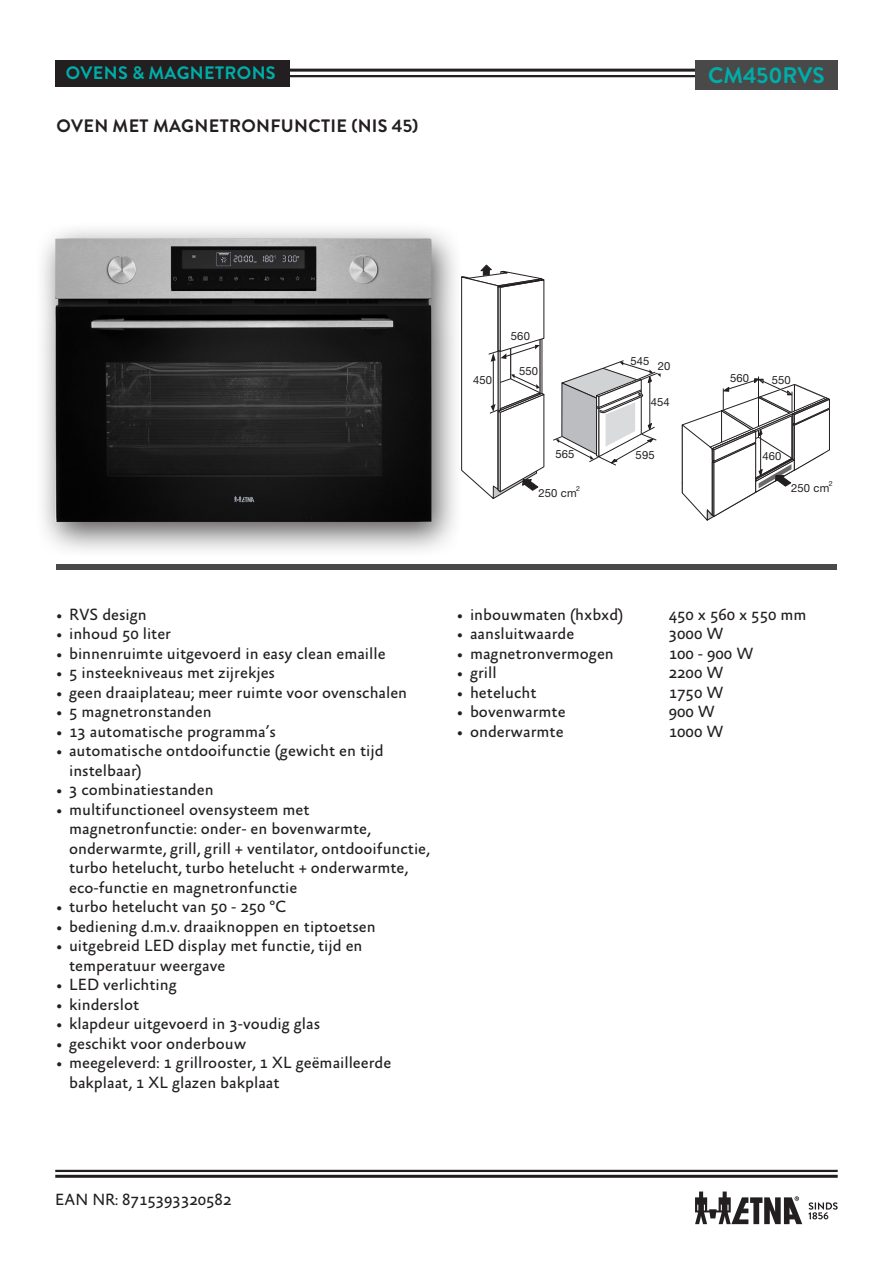
<style>
.page{position:relative;width:893px;height:1263px;background:#fff}
.page>*{position:absolute;margin:0;border:0;box-sizing:border-box;transform-origin:0 0}
.Kop{font:700 22.5px "Brandon Grotesque";color:#00ada8}
.Kop-2{font:700 18px "Brandon Grotesque";letter-spacing:.02em;color:#231f20}
.Kop-3{font:700 18px "Brandon Grotesque";letter-spacing:.02em;color:#00ada8}
.EAN_NR_nieuwe_basis{font:16.5px/19.5px "Absara Sans";color:#231f20}
.t1{font:11.25px "Helvetica Neue";letter-spacing:.01em;color:#231f20}
.t2{font:7.05px "Helvetica Neue";color:#231f20}
</style>
<div class="page">
<hr style="left:55px;top:69px;width:783px;height:3px;background:#231f20">
<hr style="left:55px;top:1175px;width:783px;height:3px;background:#231f20">
<hr style="left:55px;top:1170px;width:783px;height:2px;background:#231f20">
<hr style="left:55px;top:75px;width:783px;height:2px;background:#231f20">
<svg style="left:808px;top:1202px;width:30px;height:17px"></svg>
<svg style="left:695px;top:1191px;width:107px;height:33px"></svg>
<div style="left:695px;top:60px;width:143px;height:30px;background:#484948"></div>
<div style="left:34px;top:222px;width:430px;height:337px;background:#231f20;opacity:.75"></div>
<img style="left:55px;top:238px;width:377px;height:284px">
<svg style="left:460px;top:265px;width:84px;height:234px"></svg>
<svg style="left:682px;top:376px;width:148px;height:144px"></svg>
<svg style="left:553px;top:360px;width:108px;height:105px"></svg>
<div style="left:56px;top:564px;width:781px;height:6px;background:#484948"></div>
<div style="left:55px;top:60px;width:235px;height:26px;background:#231f20"></div>
<p class="Kop-3" style="left:66px;top:61px;width:211px">OVENS &amp; MAGNETRONS</p>
<p class="Kop-3" style="left:93px;top:61px;width:63px">OVENS</p>
<p class="Kop" style="left:708px;top:59px;width:118px">CM450RVS</p>
<p class="Kop-2" style="left:56px;top:113px;width:363px">OVEN MET MAGNETRONFUNCTIE (NIS 45)</p>
<p class="t1" style="left:473px;top:374px;width:21px">450</p>
<p class="t1" style="left:511px;top:329px;width:21px">560</p>
<p class="t1" style="left:519px;top:365px;width:21px">550</p>
<p class="t1" style="left:555px;top:447px;width:21px">565</p>
<p class="t1" style="left:631px;top:354px;width:41px">545 20</p>
<p class="t1" style="left:651px;top:395px;width:21px">454</p>
<p class="t1" style="left:636px;top:448px;width:21px">595</p>
<p class="t1" style="left:730px;top:371px;width:21px">560</p>
<p class="t1" style="left:772px;top:373px;width:21px">550</p>
<p class="t1" style="left:762px;top:449px;width:21px">460</p>
<p class="t2" style="left:829px;top:479px;width:5px">2</p>
<p class="t2" style="left:576px;top:484px;width:5px">2</p>
<p class="t1" style="left:791px;top:481px;width:40px">250 cm</p>
<p class="t1" style="left:538px;top:486px;width:40px">250 cm</p>
<p class="EAN_NR_nieuwe_basis" style="left:56px;top:605px;width:92px">• RVS design</p>
<p class="EAN_NR_nieuwe_basis" style="left:56px;top:625px;width:116px">• inhoud 50 liter</p>
<p class="EAN_NR_nieuwe_basis" style="left:56px;top:644px;width:331px">• binnenruimte uitgevoerd in easy clean emaille</p>
<p class="EAN_NR_nieuwe_basis" style="left:56px;top:664px;width:220px">• 5 insteekniveaus met zijrekjes</p>
<p class="EAN_NR_nieuwe_basis" style="left:56px;top:683px;width:352px">• geen draaiplateau; meer ruimte voor ovenschalen</p>
<p class="EAN_NR_nieuwe_basis" style="left:56px;top:703px;width:157px">• 5 magnetronstanden</p>
<p class="EAN_NR_nieuwe_basis" style="left:56px;top:722px;width:221px">• 13 automatische programma’s</p>
<p class="EAN_NR_nieuwe_basis" style="left:69px;top:742px;width:316px;text-indent:-13px">• automatische ontdooifunctie (gewicht en tijd instelbaar)</p>
<p class="EAN_NR_nieuwe_basis" style="left:56px;top:781px;width:159px">• 3 combinatiestanden</p>
<p class="EAN_NR_nieuwe_basis" style="left:69px;top:800px;width:362px;text-indent:-13px">• multifunctioneel ovensysteem met magnetronfunctie: onder- en bovenwarmte, onderwarmte, grill, grill + ventilator, ontdooifunctie, turbo hetelucht, turbo hetelucht + onderwarmte, eco-functie en magnetronfunctie</p>
<p class="EAN_NR_nieuwe_basis" style="left:56px;top:898px;width:232px">• turbo hetelucht van 50 - 250 ºC</p>
<p class="EAN_NR_nieuwe_basis" style="left:56px;top:917px;width:321px">• bediening d.m.v. draaiknoppen en tiptoetsen</p>
<p class="EAN_NR_nieuwe_basis" style="left:69px;top:937px;width:295px;text-indent:-13px">• uitgebreid LED display met functie, tijd en temperatuur weergave</p>
<p class="EAN_NR_nieuwe_basis" style="left:56px;top:976px;width:122px">• LED verlichting</p>
<p class="EAN_NR_nieuwe_basis" style="left:56px;top:995px;width:84px">• kinderslot</p>
<p class="EAN_NR_nieuwe_basis" style="left:56px;top:1015px;width:265px">• klapdeur uitgevoerd in 3-voudig glas</p>
<p class="EAN_NR_nieuwe_basis" style="left:56px;top:1034px;width:191px">• geschikt voor onderbouw</p>
<p class="EAN_NR_nieuwe_basis" style="left:69px;top:1054px;width:324px;text-indent:-13px">• meegeleverd: 1 grillrooster, 1 XL geëmailleerde bakplaat, 1 XL glazen bakplaat</p>
<p class="EAN_NR_nieuwe_basis" style="left:457px;top:605px;width:168px">• inbouwmaten (hxbxd)</p>
<p class="EAN_NR_nieuwe_basis" style="left:669px;top:605px;width:139px">450 x 560 x 550 mm</p>
<p class="EAN_NR_nieuwe_basis" style="left:457px;top:625px;width:118px">• aansluitwaarde</p>
<p class="EAN_NR_nieuwe_basis" style="left:669px;top:625px;width:56px">3000 W</p>
<p class="EAN_NR_nieuwe_basis" style="left:457px;top:644px;width:158px">• magnetronvermogen</p>
<p class="EAN_NR_nieuwe_basis" style="left:669px;top:644px;width:86px">100 - 900 W</p>
<p class="EAN_NR_nieuwe_basis" style="left:457px;top:664px;width:41px">• grill</p>
<p class="EAN_NR_nieuwe_basis" style="left:669px;top:664px;width:56px">2200 W</p>
<p class="EAN_NR_nieuwe_basis" style="left:457px;top:683px;width:81px">• hetelucht</p>
<p class="EAN_NR_nieuwe_basis" style="left:669px;top:683px;width:56px">1750 W</p>
<p class="EAN_NR_nieuwe_basis" style="left:457px;top:703px;width:110px">• bovenwarmte</p>
<p class="EAN_NR_nieuwe_basis" style="left:669px;top:703px;width:48px">900 W</p>
<p class="EAN_NR_nieuwe_basis" style="left:457px;top:722px;width:108px">• onderwarmte</p>
<p class="EAN_NR_nieuwe_basis" style="left:669px;top:722px;width:56px">1000 W</p>
<p class="EAN_NR_nieuwe_basis" style="left:55px;top:1190px;width:178px">EAN NR: 8715393320582</p>
</div>
